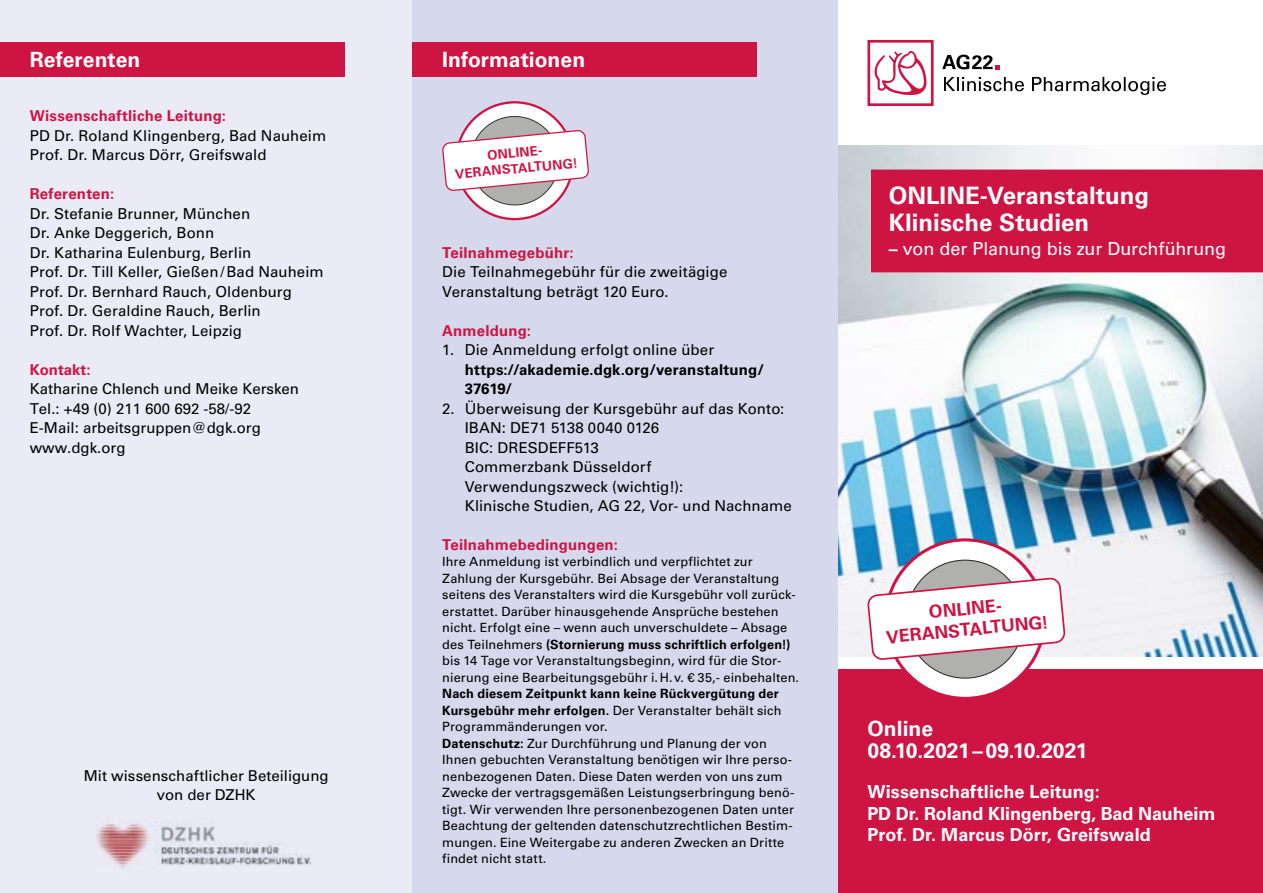
<style>
.page{position:relative;width:1263px;height:893px;background:#fff}
.page>*{position:absolute;margin:0;border:0;box-sizing:border-box;transform-origin:0 0}
.t1{font:700 24px/27px "Univers LT Std";color:#fff}
.t2{font:700 21px/21.8px "Univers LT Std";letter-spacing:.005em;color:#fff}
.t3{font:700 18px/21.8px "Univers LT Std";color:#fff}
.t4{font:18px "Univers LT Std";letter-spacing:-.005em;color:#fff}
.t5{font:700 17.7px/21.1px "Univers LT Std";color:#ce1442;text-align:center}
.t6{font:15px/19.5px "Univers LT Std";letter-spacing:.005em;color:#000}
.t7{font:700 15px "Univers LT Std";letter-spacing:.01em;color:#ce1442}
.t8{font:700 15px/19.5px "Univers LT Std";letter-spacing:.01em;color:#000}
.t9{font:700 13.05px/15.8px "Univers LT Std";color:#ce1442;text-align:center}
.t10{font:12.75px/16.5px "Univers LT Std";letter-spacing:.01em;color:#000}
.s1{font-weight:700}
</style>
<div class="page">
<div style="left:838px;top:670px;width:425px;height:223px;background:#ce1442"></div>
<img style="left:838px;top:146px;width:425px;height:510px">
<svg style="left:874px;top:51px;width:53px;height:45px"></svg>
<div style="left:867px;top:40px;width:66px;height:66px;border:3px solid #ce1442"></div>
<svg style="left:944px;top:77px;width:222px;height:18px"></svg>
<svg style="left:942px;top:55px;width:57px;height:14px"></svg>
<div style="left:0;top:0;width:412px;height:893px;background:#ebebf6"></div>
<div style="left:412px;top:0;width:426px;height:893px;background:#d6d8ec"></div>
<div style="left:0;top:42px;width:344px;height:34px;background:#ce1442"></div>
<div style="left:412px;top:42px;width:345px;height:34px;background:#ce1442"></div>
<svg style="left:456px;top:102px;width:117px;height:117px;background:#f6e2e7"></svg>
<svg style="left:470px;top:116px;width:89px;height:89px"></svg>
<svg style="left:442px;top:130px;width:147px;height:61px;background:#f0e6ea"></svg>
<div style="left:886px;top:540px;width:158px;height:158px;background:#fff;border-radius:50%"></div>
<svg style="left:906px;top:560px;width:118px;height:118px;background:#a9a9a8"></svg>
<svg style="left:868px;top:578px;width:197px;height:81px"></svg>
<div style="left:871px;top:170px;width:392px;height:102px;background:#ce1442"></div>
<img style="left:96px;top:823px;width:215px;height:45px">
<h2 class="t2" style="left:30px;top:49px;width:112px">Referenten</h2>
<p class="t7" style="left:30px;top:107px;width:198px">Wissenschaftliche Leitung:</p>
<p class="t6" style="left:30px;top:126px;width:298px">PD Dr. Roland Klingenberg, Bad Nauheim<br>Prof. Dr. Marcus Dörr, Greifswald</p>
<p class="t7" style="left:30px;top:185px;width:86px">Referenten:</p>
<p class="t6" style="left:30px;top:204px;width:295px">Dr. Stefanie Brunner, München<br>Dr. Anke Deggerich, Bonn<br>Dr. Katharina Eulenburg, Berlin<br>Prof. Dr. Till Keller, Gießen/Bad Nauheim Prof. Dr. Bernhard Rauch, Oldenburg Prof. Dr. Geraldine Rauch, Berlin<br>Prof. Dr. Rolf Wachter, Leipzig</p>
<p class="t7" style="left:30px;top:361px;width:62px">Kontakt:</p>
<p class="t6" style="left:30px;top:379px;width:271px">Katharine Chlench und Meike Kersken<br>Tel.: +49 (0) 211 600 692 -58/-92<br>E-Mail: arbeitsgruppen@dgk.org www.dgk.org</p>
<p class="t6" style="left:84px;top:766px;width:246px;text-align:center">Mit wissenschaftlicher Beteiligung von der DZHK</p>
<h2 class="t2" style="left:442px;top:49px;width:144px">Informationen</h2>
<p class="t9" style="left:453px;top:150px;width:125px;rotate:-5deg">ONLINE-<br>VERANSTALTUNG!</p>
<p class="t7" style="left:442px;top:244px;width:133px">Teilnahmegebühr:</p>
<p class="t6" style="left:442px;top:262px;width:287px">Die Teilnahmegebühr für die zweitägige<br>Veranstaltung beträgt 120 Euro.</p>
<p class="t7" style="left:442px;top:322px;width:90px">Anmeldung:</p>
<p class="t6" style="left:442px;top:340px;width:273px">1. Die Anmeldung erfolgt online über</p>
<p class="t8" style="left:465px;top:360px;width:301px">https://akademie.dgk.org/veranstaltung/<br>37619/</p>
<p class="t6" style="left:465px;top:399px;width:328px;text-indent:-22px">2. Überweisung der Kursgebühr auf das Konto:<br>IBAN: DE71 5138 0040 0126<br>BIC: DRESDEFF513<br>Commerzbank Düsseldorf<br>Verwendungszweck (wichtig!):<br>Klinische Studien, AG 22, Vor- und Nachname</p>
<p class="t7" style="left:442px;top:536px;width:177px">Teilnahmebedingungen:</p>
<p class="t10" style="left:442px;top:553px;width:358px">Ihre Anmeldung ist verbindlich und verpflichtet zur Zahlung der Kursgebühr. Bei Absage der Veranstaltung seitens des Veranstalters wird die Kursgebühr voll zurück&shy;erstattet. Darüber hinausgehende Ansprüche bestehen nicht. Erfolgt eine – wenn auch unverschuldete – Absage des Teilnehmers <span class="s1">(Stornierung muss schriftlich erfolgen!) </span>bis 14 Tage vor Veranstaltungsbeginn, wird für die Stor&shy;nierung eine Bearbeitungsgebühr i.H.v. € 35,- einbehalten.</p>
<p class="t10" style="left:442px;top:685px;width:354px"><span class="s1">Nach diesem Zeitpunkt kann keine Rückvergütung der Kursgebühr mehr erfolgen.</span> Der Veranstalter behält sich Programmänderungen vor.<br><span class="s1">Datenschutz:</span> Zur Durchführung und Planung der von Ihnen gebuchten Veranstaltung benötigen wir Ihre perso&shy;nenbezogenen Daten. Diese Daten werden von uns zum Zwecke der vertragsgemäßen Leistungserbringung benö&shy;tigt. Wir verwenden Ihre personenbezogenen Daten unter Beachtung der geltenden datenschutzrechtlichen Bestim&shy;mungen. Eine Weitergabe zu anderen Zwecken an Dritte findet nicht statt.</p>
<h1 class="t1" style="left:889px;top:182px;width:262px">ONLINE-Veranstaltung<br>Klinische Studien</h1>
<h3 class="t4" style="left:889px;top:238px;width:339px"><span class="s1">–</span> von der Planung bis zur Durchführung</h3>
<h3 class="t5" style="left:883px;top:607px;width:165px;rotate:-6deg">ONLINE-<br>VERANSTALTUNG!</h3>
<h2 class="t2" style="left:867px;top:718px;width:221px">Online<br>08.10.2021–09.10.2021</h2>
<h3 class="t3" style="left:867px;top:781px;width:349px">Wissenschaftliche Leitung:<br>PD Dr. Roland Klingenberg, Bad Nauheim<br>Prof. Dr. Marcus Dörr, Greifswald</h3>
</div>
